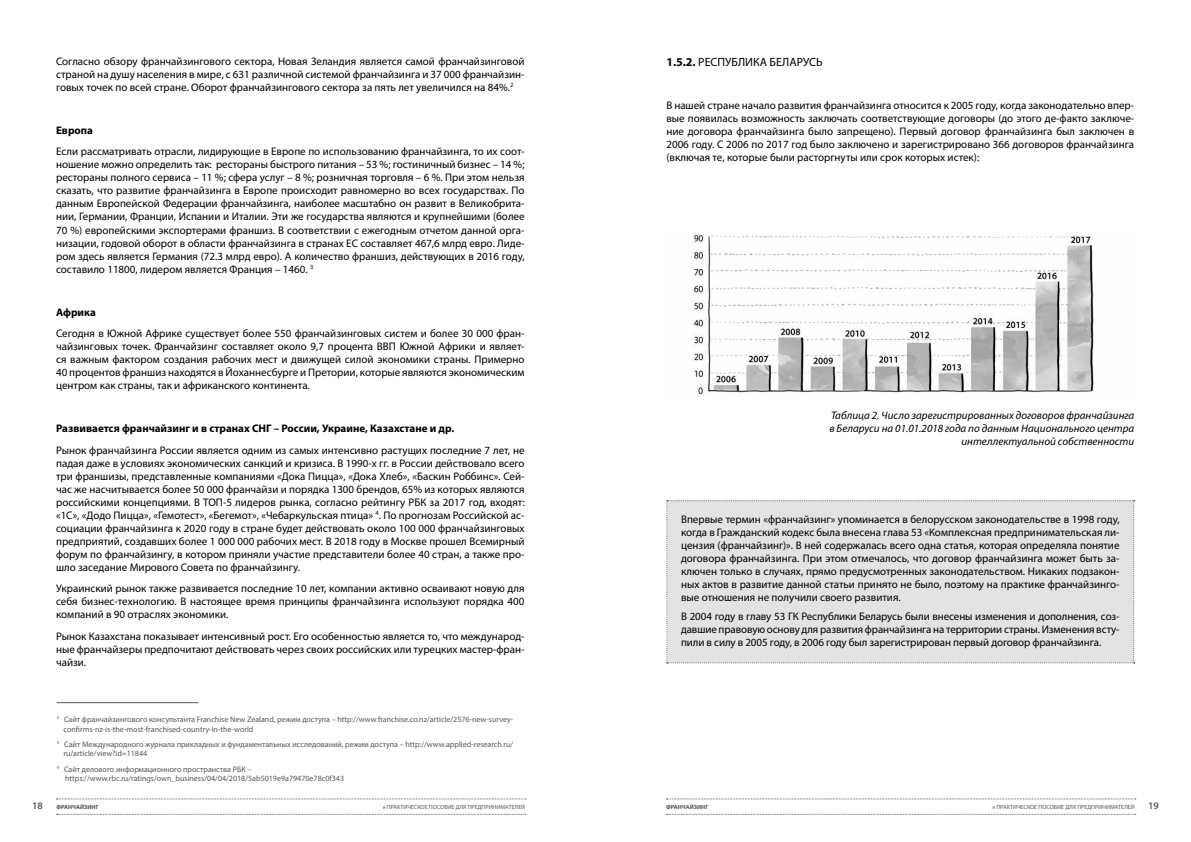
<style>
.page{position:relative;width:1191px;height:842px;background:#fff}
.page>*{position:absolute;margin:0;border:0;box-sizing:border-box;transform-origin:0 0}
.t1{font:12px "Myriad Pro";color:#000}
.t2{font:11px/13px "Myriad Pro";color:#000;text-align:justify}
.t3{font:italic 11px/13px "Myriad Pro";color:#000;text-align:right}
.t4{font:700 11px "Myriad Pro";color:#000}
.t5{font:600 10px "Myriad Pro";color:#575756}
.t6{font:8px/9.6px "Myriad Pro";color:#575756}
.t7{font:6px "Myriad Pro";color:#575756}
.t8{font:700 6px "Myriad Pro";color:#575756}
.s1{font-weight:700}
</style>
<div class="page">
<svg style="left:666px;top:799px;width:469px;height:1px"></svg>
<svg style="left:56px;top:799px;width:470px;height:1px"></svg>
<svg style="left:56px;top:814px;width:470px;height:1px"></svg>
<svg style="left:666px;top:814px;width:469px;height:1px"></svg>
<img style="left:693px;top:234px;width:401px;height:161px">
<div style="left:666px;top:500px;width:468px;height:163px;background:#e3e3e3"></div>
<hr style="left:57px;top:702px;width:141px;height:1px;background:#575756">
<p class="t2" style="left:56px;top:55px;width:470px">Согласно обзору франчайзингового сектора, Новая Зеландия является самой франчайзинговой страной на душу населения в мире, с 631 различной системой франчайзинга и 37 000 франчайзин&shy;говых точек по всей стране. Оборот франчайзингового сектора за пять лет увеличился на 84%.<sup>2</sup></p>
<p class="t4" style="left:56px;top:123px;width:39px">Европа</p>
<p class="t2" style="left:56px;top:145px;width:470px">Если рассматривать отрасли, лидирующие в Европе по использованию франчайзинга, то их соот&shy;ношение можно определить так: рестораны быстрого питания – 53 %; гостиничный бизнес – 14 %; рестораны полного сервиса – 11 %; сфера услуг – 8 %; розничная торговля – 6 %. При этом нельзя сказать, что развитие франчайзинга в Европе происходит равномерно во всех государствах. По данным Европейской Федерации франчайзинга, наиболее масштабно он развит в Великобрита&shy;нии, Германии, Франции, Испании и Италии. Эти же государства являются и крупнейшими (более 70 %) европейскими экспортерами франшиз. В соответствии с ежегодным отчетом данной орга&shy;низации, годовой оборот в области франчайзинга в странах ЕС составляет 467,6 млрд евро. Лиде&shy;ром здесь является Германия (72.3 млрд евро). А количество франшиз, действующих в 2016 году, составило 11800, лидером является Франция – 1460. <sup>3</sup></p>
<p class="t4" style="left:56px;top:305px;width:41px">Африка</p>
<p class="t2" style="left:56px;top:327px;width:470px">Сегодня в Южной Африке существует более 550 франчайзинговых систем и более 30 000 фран&shy;чайзинговых точек. Франчайзинг составляет около 9,7 процента ВВП Южной Африки и являет&shy;ся важным фактором создания рабочих мест и движущей силой экономики страны. Примерно 40 процентов франшиз находятся в Йоханнесбурге и Претории, которые являются экономическим центром как страны, так и африканского континента.</p>
<p class="t4" style="left:56px;top:421px;width:400px">Развивается франчайзинг и в странах СНГ – России, Украине, Казахстане и др.</p>
<p class="t2" style="left:56px;top:443px;width:470px">Рынок франчайзинга России является одним из самых интенсивно растущих последние 7 лет, не падая даже в условиях экономических санкций и кризиса. В 1990-х гг. в России действовало всего три франшизы, представленные компаниями «Дока Пицца», «Дока Хлеб», «Баскин Роббинс». Сей&shy;час же насчитывается более 50 000 франчайзи и порядка 1300 брендов, 65% из которых являются российскими концепциями. В ТОП-5 лидеров рынка, согласно рейтингу РБК за 2017 год, входят: «1С», «Додо Пицца», «Гемотест», «Бегемот», «Чебаркульская птица» <sup>4</sup>. По прогнозам Российской ас&shy;социации франчайзинга к 2020 году в стране будет действовать около 100 000 франчайзинговых предприятий, создавших более 1 000 000 рабочих мест. В 2018 году в Москве прошел Всемирный форум по франчайзингу, в котором приняли участие представители более 40 стран, а также про&shy;шло заседание Мирового Совета по франчайзингу.</p>
<p class="t2" style="left:56px;top:582px;width:470px">Украинский рынок также развивается последние 10 лет, компании активно осваивают новую для себя бизнес-технологию. В настоящее время принципы франчайзинга используют порядка 400 компаний в 90 отраслях экономики.</p>
<p class="t2" style="left:56px;top:629px;width:470px">Рынок Казахстана показывает интенсивный рост. Его особенностью является то, что международ&shy;ные франчайзеры предпочитают действовать через своих российских или турецких мастер-фран&shy;чайзи.</p>
<p class="t6" style="left:63px;top:714px;width:451px;text-indent:-7px"><sup>2</sup> Сайт франчайзингового консультанта Franchise New Zealand, режим доступа – http://www.franchise.co.nz/article/2576-new-survey&shy;confirms-nz-is-the-most-franchised-country-in-the-world</p>
<p class="t6" style="left:63px;top:739px;width:451px;text-indent:-7px"><sup>3</sup> Сайт Международного журнала прикладных и фундаментальных исследований, режим доступа – http://www.applied-research.ru/ ru/article/view?id=11844</p>
<p class="t6" style="left:65px;top:764px;width:280px;text-indent:-8px"><sup>4</sup> Сайт делового информационного пространства РБК – https://www.rbc.ru/ratings/own_business/04/04/2018/5ab5019e9a79470e78c0f343</p>
<p class="t1" style="left:666px;top:54px;width:158px"><span class="s1">1.5.2.</span> РЕСПУБЛИКА БЕЛАРУСЬ</p>
<p class="t2" style="left:666px;top:98px;width:469px">В нашей стране начало развития франчайзинга относится к 2005 году, когда законодательно впер&shy;вые появилась возможность заключать соответствующие договоры (до этого де-факто заключе&shy;ние договора франчайзинга было запрещено). Первый договор франчайзинга был заключен в 2006 году. С 2006 по 2017 год было заключено и зарегистрировано 366 договоров франчайзинга (включая те, которые были расторгнуты или срок которых истек):</p>
<p class="t3" style="left:829px;top:408px;width:306px">Таблица 2. Число зарегистрированных договоров франчайзинга в Беларуси на 01.01.2018 года по данным Национального центра интеллектуальной собственности</p>
<p class="t2" style="left:681px;top:513px;width:440px">Впервые термин «франчайзинг» упоминается в белорусском законодательстве в 1998 году, когда в Гражданский кодекс была внесена глава 53 «Комплексная предпринимательская ли&shy;цензия (франчайзинг)». В ней содержалась всего одна статья, которая определяла понятие договора франчайзинга. При этом отмечалось, что договор франчайзинга может быть за&shy;ключен только в случаях, прямо предусмотренных законодательством. Никаких подзакон&shy;ных актов в развитие данной статьи принято не было, поэтому на практике франчайзинго&shy;вые отношения не получили своего развития.</p>
<p class="t2" style="left:681px;top:609px;width:440px">В 2004 году в главу 53 ГК Республики Беларусь были внесены изменения и дополнения, соз&shy;давшие правовую основу для развития франчайзинга на территории страны. Изменения всту&shy;пили в силу в 2005 году, в 2006 году был зарегистрирован первый договор франчайзинга.</p>
<p class="t5" style="left:32px;top:800px;width:12px">18</p>
<p class="t8" style="left:56px;top:803px;width:44px">ФРАНЧАЙЗИНГ</p>
<p class="t7" style="left:383px;top:804px;width:144px"><span class="s1">»</span> ПРАКТИЧЕСКОЕ ПОСОБИЕ ДЛЯ ПРЕДПРИНИМАТЕЛЕЙ</p>
<p class="t8" style="left:666px;top:803px;width:44px">ФРАНЧАЙЗИНГ</p>
<p class="t7" style="left:992px;top:804px;width:144px"><span class="s1">»</span> ПРАКТИЧЕСКОЕ ПОСОБИЕ ДЛЯ ПРЕДПРИНИМАТЕЛЕЙ</p>
<p class="t5" style="left:1148px;top:800px;width:12px">19</p>
</div>
